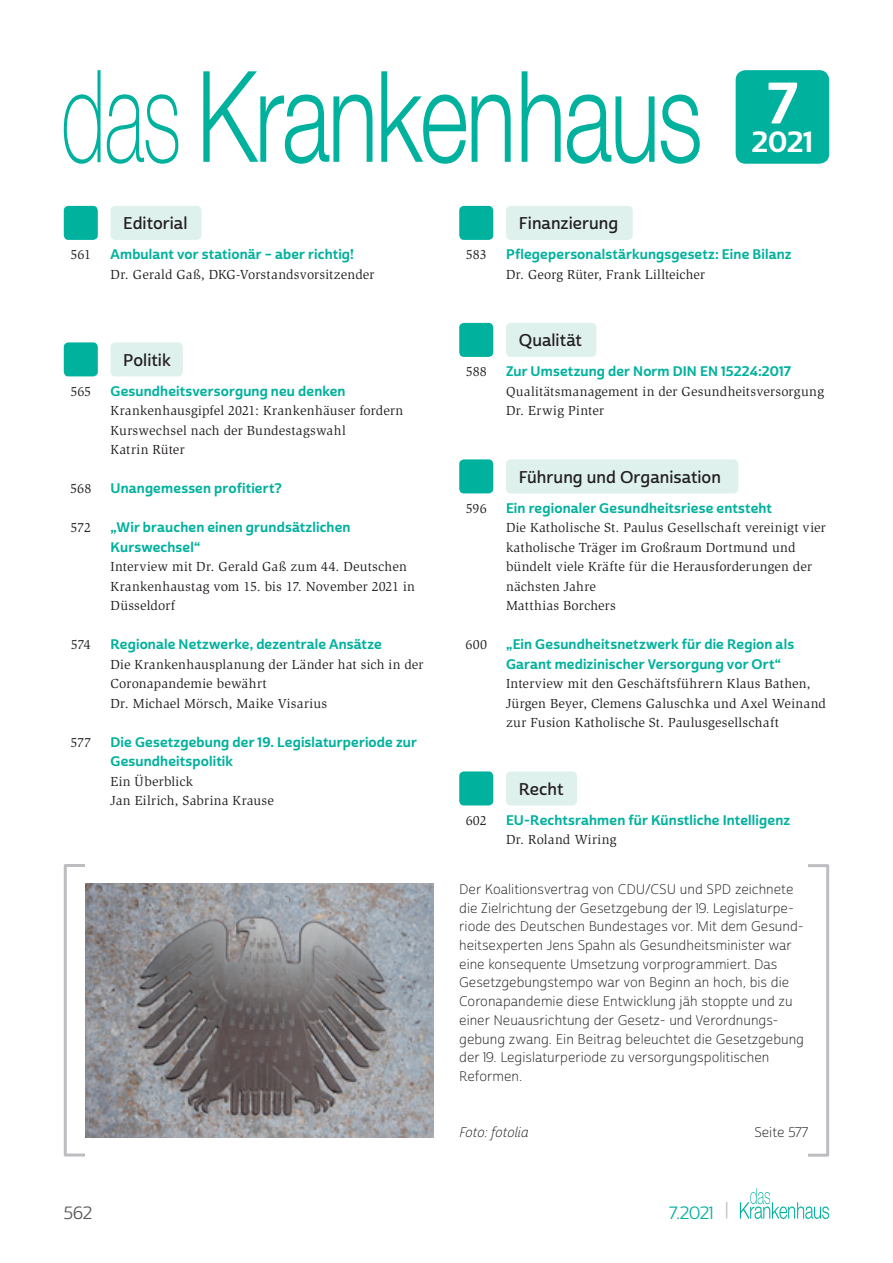
<style>
.page{position:relative;width:893px;height:1263px;background:#fff}
.page>*{position:absolute;margin:0;border:0;box-sizing:border-box;transform-origin:0 0}
.t1{font:56.55px "Cabrito Sans Nor Bol";color:#fff}
.t2{font:28.35px "Cabrito Sans Nor Bol";color:#fff}
.t3{font:17.25px "Cabrito Sans Nor Reg";color:#00b19d}
.t4{font:17.25px "Cabrito Sans Nor Reg";color:#57585a}
.t5{font:16.5px "Cabrito Sans Nor Dem";color:#231f20}
.t6{font:13.5px/19.5px "Slimbach Std";letter-spacing:.015em;color:#231f20}
.t7{font:13.5px/18.8px "Cabrito Sans Nor Lig";color:#231f20}
.t8{font:13.5px/19.5px "Cabrito Sans Nor Bol";letter-spacing:.01em;color:#00b19d}
.t9{font:13.5px "Cabrito Sans Nor Lig It";color:#231f20}
.s1{font-size:18.9px;color:#bcbdc0}
</style>
<div class="page">
<svg style="left:740px;top:1188px;width:89px;height:31px"></svg>
<div style="left:506px;top:206px;width:127px;height:34px;background:#def1ed;border-radius:5px"></div>
<div style="left:459px;top:206px;width:34px;height:34px;background:#00b19d;border-radius:5px"></div>
<div style="left:506px;top:323px;width:90px;height:34px;background:#def1ed;border-radius:5px"></div>
<div style="left:459px;top:323px;width:34px;height:34px;background:#00b19d;border-radius:5px"></div>
<div style="left:506px;top:459px;width:232px;height:34px;background:#def1ed;border-radius:5px"></div>
<div style="left:459px;top:459px;width:34px;height:34px;background:#00b19d;border-radius:5px"></div>
<div style="left:506px;top:771px;width:71px;height:34px;background:#def1ed;border-radius:5px"></div>
<div style="left:459px;top:771px;width:34px;height:34px;background:#00b19d;border-radius:5px"></div>
<svg style="left:203px;top:71px;width:169px;height:93px"></svg>
<svg style="left:381px;top:71px;width:85px;height:93px"></svg>
<svg style="left:472px;top:95px;width:39px;height:67px"></svg>
<svg style="left:522px;top:71px;width:39px;height:91px"></svg>
<svg style="left:567px;top:95px;width:87px;height:69px"></svg>
<svg style="left:661px;top:95px;width:39px;height:69px"></svg>
<svg style="left:64px;top:70px;width:37px;height:94px"></svg>
<svg style="left:107px;top:94px;width:71px;height:70px"></svg>
<div style="left:736px;top:70px;width:93px;height:94px;background:#00b19d;border-radius:10px"></div>
<div style="left:64px;top:864px;width:23px;height:292px;border:3px solid #bcbdc0"></div>
<div style="left:806px;top:864px;width:23px;height:293px;border:3px solid #bcbdc0"></div>
<img style="left:85px;top:883px;width:349px;height:254px">
<div style="left:111px;top:206px;width:91px;height:34px;background:#def1ed;border-radius:5px"></div>
<div style="left:64px;top:206px;width:34px;height:34px;background:#00b19d;border-radius:5px"></div>
<div style="left:111px;top:342px;width:72px;height:34px;background:#def1ed;border-radius:5px"></div>
<div style="left:64px;top:342px;width:34px;height:34px;background:#00b19d;border-radius:5px"></div>
<p class="t5" style="left:123px;top:213px;width:66px">Editorial</p>
<p class="t6" style="left:71px;top:245px;width:22px">561</p>
<p class="t8" style="left:111px;top:245px;width:245px">Ambulant vor stationär – aber richtig!</p>
<p class="t6" style="left:111px;top:265px;width:266px">Dr. Gerald Gaß, DKG-Vorstandsvorsitzender</p>
<p class="t5" style="left:123px;top:350px;width:49px">Politik</p>
<p class="t6" style="left:70px;top:382px;width:22px">565</p>
<p class="t8" style="left:111px;top:382px;width:237px">Gesundheitsversorgung neu denken</p>
<p class="t6" style="left:111px;top:401px;width:294px">Krankenhausgipfel 2021: Krankenhäuser fordern<br>Kurswechsel nach der Bundestagswahl<br>Katrin Rüter</p>
<p class="t6" style="left:70px;top:479px;width:23px">568</p>
<p class="t8" style="left:111px;top:479px;width:173px">Unangemessen profitiert?</p>
<p class="t6" style="left:70px;top:518px;width:22px">572</p>
<p class="t8" style="left:111px;top:518px;width:242px">„Wir brauchen einen grundsätzlichen<br>Kurswechsel“</p>
<p class="t6" style="left:111px;top:557px;width:306px">Interview mit Dr. Gerald Gaß zum 44. Deutschen<br>Krankenhaustag vom 15. bis 17. November 2021 in<br>Düsseldorf</p>
<p class="t6" style="left:71px;top:635px;width:21px">574</p>
<p class="t8" style="left:111px;top:635px;width:273px">Regionale Netzwerke, dezentrale Ansätze</p>
<p class="t6" style="left:111px;top:655px;width:315px">Die Krankenhausplanung der Länder hat sich in der<br>Coronapandemie bewährt<br>Dr. Michael Mörsch, Maike Visarius</p>
<p class="t6" style="left:70px;top:733px;width:22px">577</p>
<p class="t8" style="left:111px;top:733px;width:308px">Die Gesetzgebung der 19. Legislaturperiode zur<br>Gesundheitspolitik</p>
<p class="t6" style="left:111px;top:772px;width:165px">Ein Überblick<br>Jan Eilrich, Sabrina Krause</p>
<p class="t5" style="left:519px;top:213px;width:101px">Finanzierung</p>
<h1 class="t1" style="left:767px;top:68px;width:32px">7</h1>
<h2 class="t2" style="left:752px;top:124px;width:63px">2021</h2>
<p class="t6" style="left:466px;top:245px;width:22px">583</p>
<p class="t8" style="left:506px;top:245px;width:287px">Pflegepersonalstärkungsgesetz: Eine Bilanz</p>
<p class="t6" style="left:506px;top:265px;width:201px">Dr. Georg Rüter, Frank Lillteicher</p>
<p class="t5" style="left:519px;top:330px;width:65px">Qualität</p>
<p class="t6" style="left:466px;top:362px;width:23px">588</p>
<p class="t8" style="left:506px;top:362px;width:286px">Zur Umsetzung der Norm DIN EN 15224:2017</p>
<p class="t6" style="left:506px;top:382px;width:320px">Qualitätsmanagement in der Gesundheitsversorgung<br>Dr. Erwig Pinter</p>
<p class="t5" style="left:519px;top:467px;width:204px">Führung und Organisation</p>
<p class="t6" style="left:466px;top:499px;width:22px">596</p>
<p class="t8" style="left:506px;top:499px;width:268px">Ein regionaler Gesundheitsriese entsteht</p>
<p class="t6" style="left:506px;top:518px;width:321px">Die Katholische St. Paulus Gesellschaft vereinigt vier katholische Träger im Großraum Dortmund und bündelt viele Kräfte für die Herausforderungen der nächsten Jahre<br>Matthias Borchers</p>
<p class="t6" style="left:465px;top:635px;width:23px">600</p>
<p class="t8" style="left:506px;top:635px;width:290px">„Ein Gesundheitsnetzwerk für die Region als<br>Garant medizinischer Versorgung vor Ort“</p>
<p class="t6" style="left:506px;top:674px;width:321px">Interview mit den Geschäftsführern Klaus Bathen,<br>Jürgen Beyer, Clemens Galuschka und Axel Weinand zur Fusion Katholische St. Paulusgesellschaft</p>
<p class="t5" style="left:519px;top:779px;width:46px">Recht</p>
<p class="t6" style="left:466px;top:811px;width:23px">602</p>
<p class="t8" style="left:506px;top:811px;width:286px">EU-Rechtsrahmen für Künstliche Intelligenz</p>
<p class="t6" style="left:506px;top:830px;width:112px">Dr. Roland Wiring</p>
<p class="t7" style="left:459px;top:880px;width:346px">Der Koalitionsvertrag von CDU/CSU und SPD zeichnete die Zielrichtung der Gesetzgebung der 19. Legislaturpe&shy;riode des Deutschen Bundestages vor. Mit dem Gesund&shy;heitsexperten Jens Spahn als Gesundheitsminister war eine konsequente Umsetzung vorprogrammiert. Das Gesetzgebungstempo war von Beginn an hoch, bis die Coronapandemie diese Entwicklung jäh stoppte und zu einer Neuausrichtung der Gesetz- und Verordnungs&shy;gebung zwang. Ein Beitrag beleuchtet die Gesetzgebung der 19. Legislaturperiode zu versorgungspolitischen Reformen.</p>
<p class="t9" style="left:459px;top:1124px;width:71px">Foto: fotolia</p>
<p class="t7" style="left:754px;top:1123px;width:55px">Seite 577</p>
<p class="t4" style="left:64px;top:1202px;width:30px">562</p>
<p class="t3" style="left:669px;top:1202px;width:61px">7.2021 <span class="s1">|</span></p>
</div>
